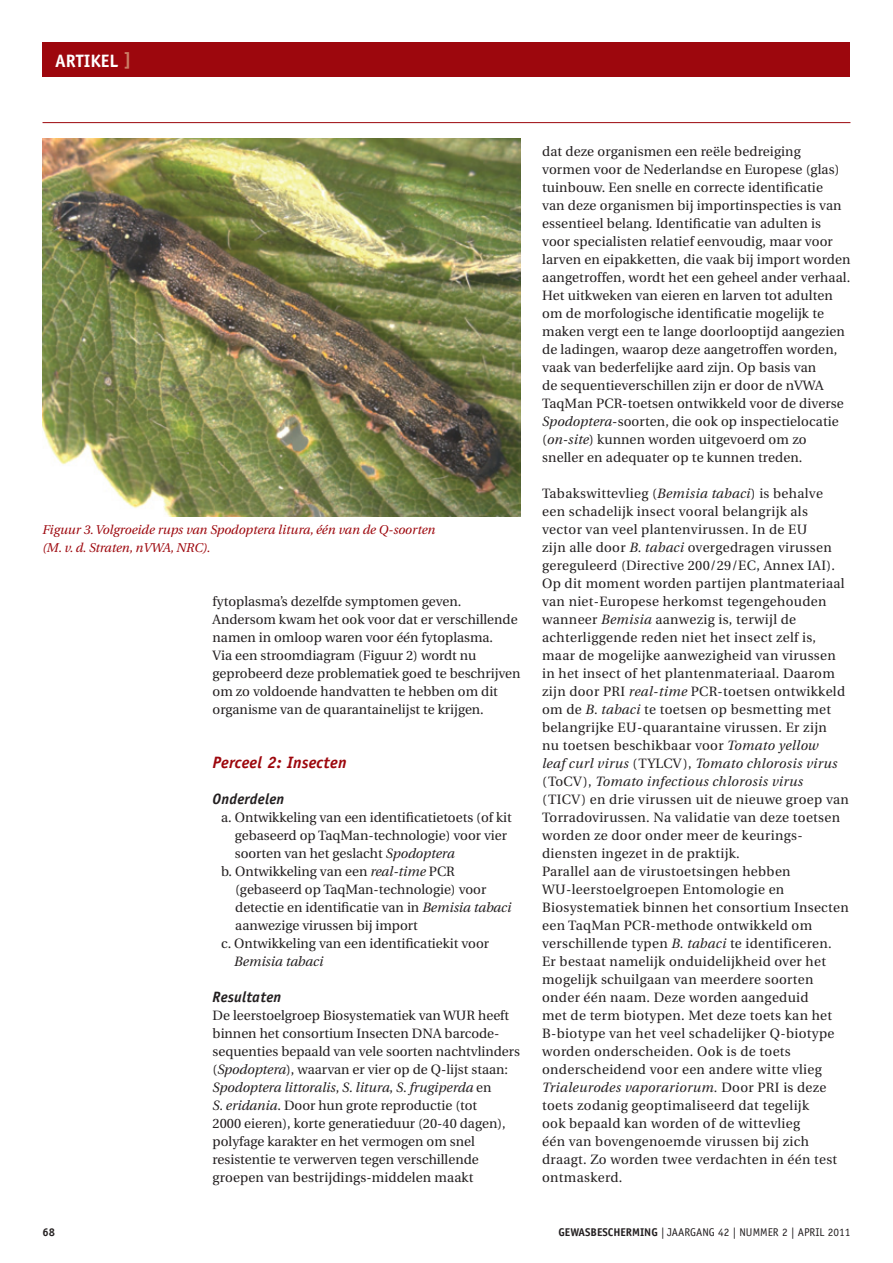
<style>
.page{position:relative;width:893px;height:1263px;background:#fff}
.page>*{position:absolute;margin:0;border:0;box-sizing:border-box;transform-origin:0 0}
.t1{font:700 18px "Officina Sans";color:#fff}
.t2{font:italic 700 16.5px "Officina Sans";letter-spacing:.015em;color:#9d070d}
.t3{font:italic 700 15px "Officina Sans";letter-spacing:.015em;color:#231f20}
.t4{font:13.5px/18px "Utopia";letter-spacing:.01em;color:#231f20}
.t5{font:italic 13.5px "Utopia";color:#231f20}
.t6{font:italic 12.75px/18px "Utopia";color:#9d070d}
.t7{font:11.25px "Officina Sans";color:#231f20}
.t8{font:700 11.25px "Officina Sans";color:#231f20}
.s1{color:#cb7c64}
.s2{font-style:italic}
.s3{font-weight:700}
</style>
<div class="page">
<div style="left:43px;top:43px;width:807px;height:34px;background:#9d070d"></div>
<hr style="left:43px;top:122px;width:807px;height:1px;background:#9d070d">
<img style="left:43px;top:138px;width:478px;height:378px">
<h1 class="t1" style="left:55px;top:49px;width:78px">ARTIKEL <span class="s1">]</span></h1>
<p class="t6" style="left:43px;top:521px;width:394px">Figuur 3. Volgroeide rups van Spodoptera litura, één van de Q-soorten (M. v. d. Straten, nVWA, NRC).</p>
<p class="t4" style="left:213px;top:593px;width:309px">fytoplasma’s dezelfde symptomen geven.<br>Andersom kwam het ook voor dat er verschillende namen in omloop waren voor één fytoplasma.<br>Via een stroomdiagram (Figuur 2) wordt nu geprobeerd deze problematiek goed te beschrijven om zo voldoende handvatten te hebben om dit organisme van de quarantainelijst te krijgen.</p>
<p class="t2" style="left:213px;top:753px;width:136px">Perceel 2: Insecten</p>
<p class="t3" style="left:213px;top:790px;width:73px">Onderdelen</p>
<p class="t4" style="left:221px;top:809px;width:292px">a. Ontwikkeling van een identificatietoets (of kit</p>
<p class="t4" style="left:235px;top:827px;width:274px">gebaseerd op TaqMan-technologie) voor vier</p>
<p class="t4" style="left:235px;top:845px;width:221px">soorten van het geslacht <span class="s2">Spodoptera</span></p>
<p class="t4" style="left:221px;top:863px;width:235px">b. Ontwikkeling van een <span class="s2">real-time</span> PCR</p>
<p class="t4" style="left:235px;top:881px;width:252px">(gebaseerd op TaqMan-technologie) voor</p>
<p class="t4" style="left:235px;top:899px;width:278px">detectie en identificatie van in <span class="s2">Bemisia tabaci</span></p>
<p class="t4" style="left:235px;top:917px;width:184px">aanwezige virussen bij import</p>
<p class="t4" style="left:221px;top:935px;width:269px">c. Ontwikkeling van een identificatiekit voor</p>
<p class="t5" style="left:234px;top:954px;width:90px">Bemisia tabaci</p>
<p class="t3" style="left:213px;top:988px;width:70px">Resultaten</p>
<p class="t4" style="left:213px;top:1007px;width:309px">De leerstoelgroep Biosystematiek van WUR heeft binnen het consortium Insecten DNA barcode&shy;sequenties bepaald van vele soorten nachtvlinders (<span class="s2">Spodoptera</span>), waarvan er vier op de Q-lijst staan:<br><span class="s2">Spodoptera littoralis</span>, <span class="s2">S. litura</span>, <span class="s2">S. frugiperda</span> en<br><span class="s2">S. eridania</span>. Door hun grote reproductie (tot<br>2000 eieren), korte generatieduur (20-40 dagen), polyfage karakter en het vermogen om snel resistentie te verwerven tegen verschillende groepen van bestrijdings-middelen maakt</p>
<p class="t4" style="left:542px;top:143px;width:310px">dat deze organismen een reële bedreiging vormen voor de Nederlandse en Europese (glas) tuinbouw. Een snelle en correcte identificatie<br>van deze organismen bij importinspecties is van essentieel belang. Identificatie van adulten is voor specialisten relatief eenvoudig, maar voor larven en eipakketten, die vaak bij import worden aangetroffen, wordt het een geheel ander verhaal.<br>Het uitkweken van eieren en larven tot adulten om de morfologische identificatie mogelijk te maken vergt een te lange doorlooptijd aangezien de ladingen, waarop deze aangetroffen worden, vaak van bederfelijke aard zijn. Op basis van<br>de sequentieverschillen zijn er door de nVWA TaqMan PCR-toetsen ontwikkeld voor de diverse <span class="s2">Spodoptera</span>-soorten, die ook op inspectielocatie (<span class="s2">on-site</span>) kunnen worden uitgevoerd om zo sneller en adequater op te kunnen treden.</p>
<p class="t4" style="left:542px;top:485px;width:308px">Tabakswittevlieg (<span class="s2">Bemisia tabaci</span>) is behalve een schadelijk insect vooral belangrijk als vector van veel plantenvirussen. In de EU<br>zijn alle door <span class="s2">B. tabaci</span> overgedragen virussen gereguleerd (Directive 200/29/EC, Annex IAI).<br>Op dit moment worden partijen plantmateriaal van niet-Europese herkomst tegengehouden wanneer <span class="s2">Bemisia</span> aanwezig is, terwijl de achterliggende reden niet het insect zelf is, maar de mogelijke aanwezigheid van virussen in het insect of het plantenmateriaal. Daarom zijn door PRI <span class="s2">real-time</span> PCR-toetsen ontwikkeld om de <span class="s2">B. tabaci</span> te toetsen op besmetting met belangrijke EU-quarantaine virussen. Er zijn<br>nu toetsen beschikbaar voor <span class="s2">Tomato yellow<br>leaf curl virus</span> (TYLCV), <span class="s2">Tomato chlorosis virus </span>(ToCV), <span class="s2">Tomato infectious chlorosis virus </span>(TICV) en drie virussen uit de nieuwe groep van Torradovirussen. Na validatie van deze toetsen worden ze door onder meer de keurings&shy;diensten ingezet in de praktijk.<br>Parallel aan de virustoetsingen hebben WU-leerstoelgroepen Entomologie en Biosystematiek binnen het consortium Insecten een TaqMan PCR-methode ontwikkeld om verschillende typen <span class="s2">B. tabaci</span> te identificeren.<br>Er bestaat namelijk onduidelijkheid over het mogelijk schuilgaan van meerdere soorten onder één naam. Deze worden aangeduid<br>met de term biotypen. Met deze toets kan het B-biotype van het veel schadelijker Q-biotype worden onderscheiden. Ook is de toets onderscheidend voor een andere witte vlieg <span class="s2">Trialeurodes vaporariorum.</span> Door PRI is deze toets zodanig geoptimaliseerd dat tegelijk<br>ook bepaald kan worden of de wittevlieg<br>één van bovengenoemde virussen bij zich draagt. Zo worden twee verdachten in één test ontmaskerd.</p>
<p class="t8" style="left:43px;top:1225px;width:14px">68</p>
<p class="t7" style="left:558px;top:1226px;width:293px"><span class="s3">GEWASBESCHERMING</span> | JAARGANG 42 | NUMMER 2 | APRIL 2011</p>
</div>
